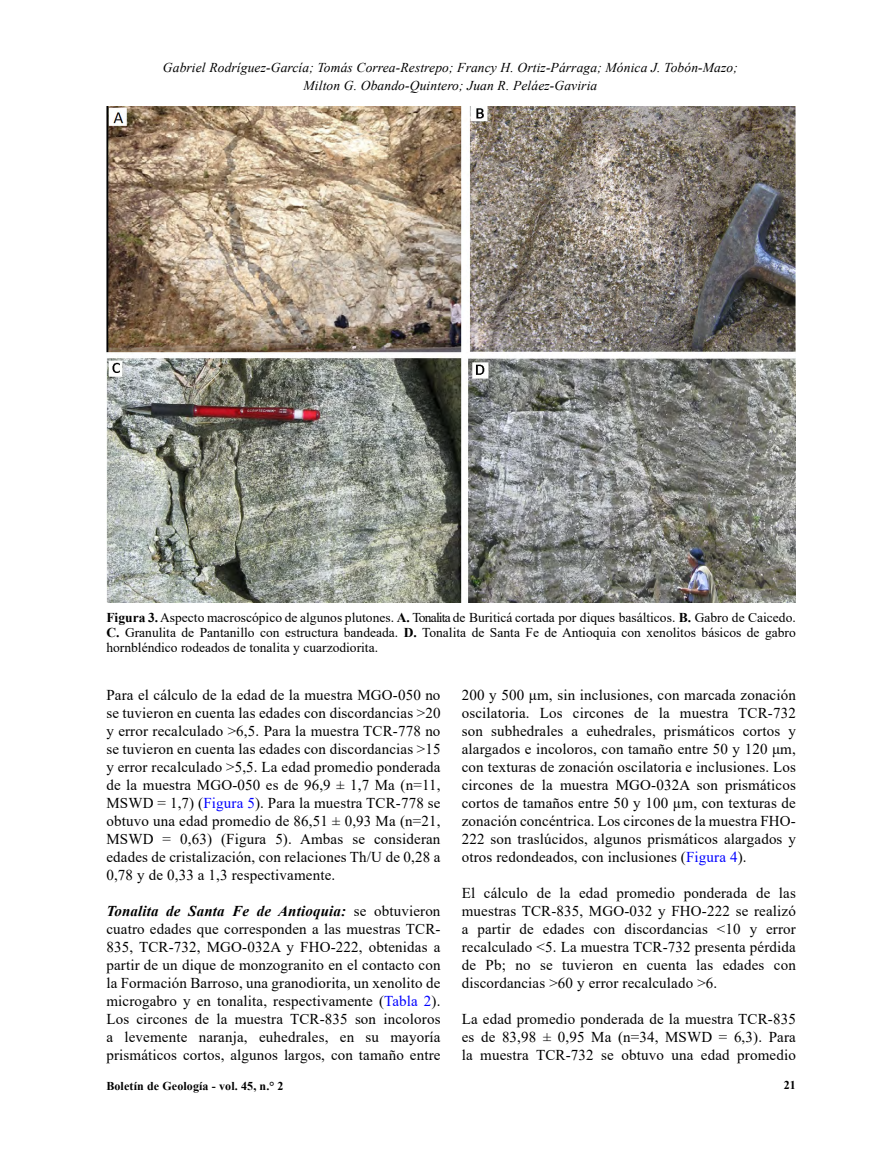
<style>
.page{position:relative;width:881px;height:1149px;background:#fff}
.page>*{position:absolute;margin:0;border:0;box-sizing:border-box;transform-origin:0 0}
.t1{font:15px/18px "Times New Roman";letter-spacing:.01em;color:#000;text-align:justify}
.Pie_de_foto{font:13.5px/15px "Times New Roman";color:#000;text-align:justify}
.t2{font:italic 13.5px/18px "Times New Roman";letter-spacing:.01em;color:#000;text-align:center}
.t3{font:700 12px "Times New Roman";letter-spacing:.01em;color:#000}
.s1{font-weight:700}
.s2{color:#00f}
.s3{font-weight:700;font-style:italic}
</style>
<div class="page">
<img style="left:106px;top:106px;width:689px;height:496px">
<p class="t2" style="left:163px;top:58px;width:576px">Gabriel Rodríguez-García; Tomás Correa-Restrepo; Francy H. Ortiz-Párraga; Mónica J. Tobón-Mazo;<br>Milton G. Obando-Quintero; Juan R. Peláez-Gaviria</p>
<p class="Pie_de_foto" style="left:106px;top:609px;width:690px"><span class="s1">Figura 3.</span> Aspecto macroscópico de algunos plutones. <span class="s1">A.</span> Tonalita de Buriticá cortada por diques basálticos. <span class="s1">B.</span> Gabro de Caicedo.<br><span class="s1">C.</span> Granulita de Pantanillo con estructura bandeada. <span class="s1">D.</span> Tonalita de Santa Fe de Antioquia con xenolitos básicos de gabro hornbléndico rodeados de tonalita y cuarzodiorita.</p>
<p class="t1" style="left:106px;top:685px;width:335px">Para el cálculo de la edad de la muestra MGO-050 no se tuvieron en cuenta las edades con discordancias &gt;20 y error recalculado &gt;6,5. Para la muestra TCR-778 no se tuvieron en cuenta las edades con discordancias &gt;15 y error recalculado &gt;5,5. La edad promedio ponderada de la muestra MGO-050 es de 96,9 ± 1,7 Ma (n=11, MSWD = 1,7) (<span class="s2">Figura 5</span>). Para la muestra TCR-778 se obtuvo una edad promedio de 86,51 ± 0,93 Ma (n=21, MSWD = 0,63) (Figura 5). Ambas se consideran edades de cristalización, con relaciones Th/U de 0,28 a 0,78 y de 0,33 a 1,3 respectivamente.</p>
<p class="t1" style="left:106px;top:901px;width:335px"><span class="s3">Tonalita de Santa Fe de Antioquia:</span> se obtuvieron cuatro edades que corresponden a las muestras TCR-835, TCR-732, MGO-032A y FHO-222, obtenidas a partir de un dique de monzogranito en el contacto con la Formación Barroso, una granodiorita, un xenolito de microgabro y en tonalita, respectivamente (<span class="s2">Tabla 2</span>).<br>Los circones de la muestra TCR-835 son incoloros a levemente naranja, euhedrales, en su mayoría prismáticos cortos, algunos largos, con tamaño entre</p>
<p class="t1" style="left:461px;top:685px;width:335px">200 y 500 μm, sin inclusiones, con marcada zonación oscilatoria. Los circones de la muestra TCR-732 son subhedrales a euhedrales, prismáticos cortos y alargados e incoloros, con tamaño entre 50 y 120 μm, con texturas de zonación oscilatoria e inclusiones. Los circones de la muestra MGO-032A son prismáticos cortos de tamaños entre 50 y 100 µm, con texturas de zonación concéntrica. Los circones de la muestra FHO-222 son traslúcidos, algunos prismáticos alargados y otros redondeados, con inclusiones (<span class="s2">Figura 4</span>).</p>
<p class="t1" style="left:461px;top:883px;width:335px">El cálculo de la edad promedio ponderada de las muestras TCR-835, MGO-032 y FHO-222 se realizó a partir de edades con discordancias &lt;10 y error recalculado &lt;5. La muestra TCR-732 presenta pérdida de Pb; no se tuvieron en cuenta las edades con discordancias &gt;60 y error recalculado &gt;6.</p>
<p class="t1" style="left:461px;top:1009px;width:335px">La edad promedio ponderada de la muestra TCR-835 es de 83,98 ± 0,95 Ma (n=34, MSWD = 6,3). Para la muestra TCR-732 se obtuvo una edad promedio</p>
<p class="t3" style="left:106px;top:1076px;width:179px">Boletín de Geología - vol. 45, n.° 2</p>
<p class="t3" style="left:783px;top:1076px;width:14px">21</p>
</div>
